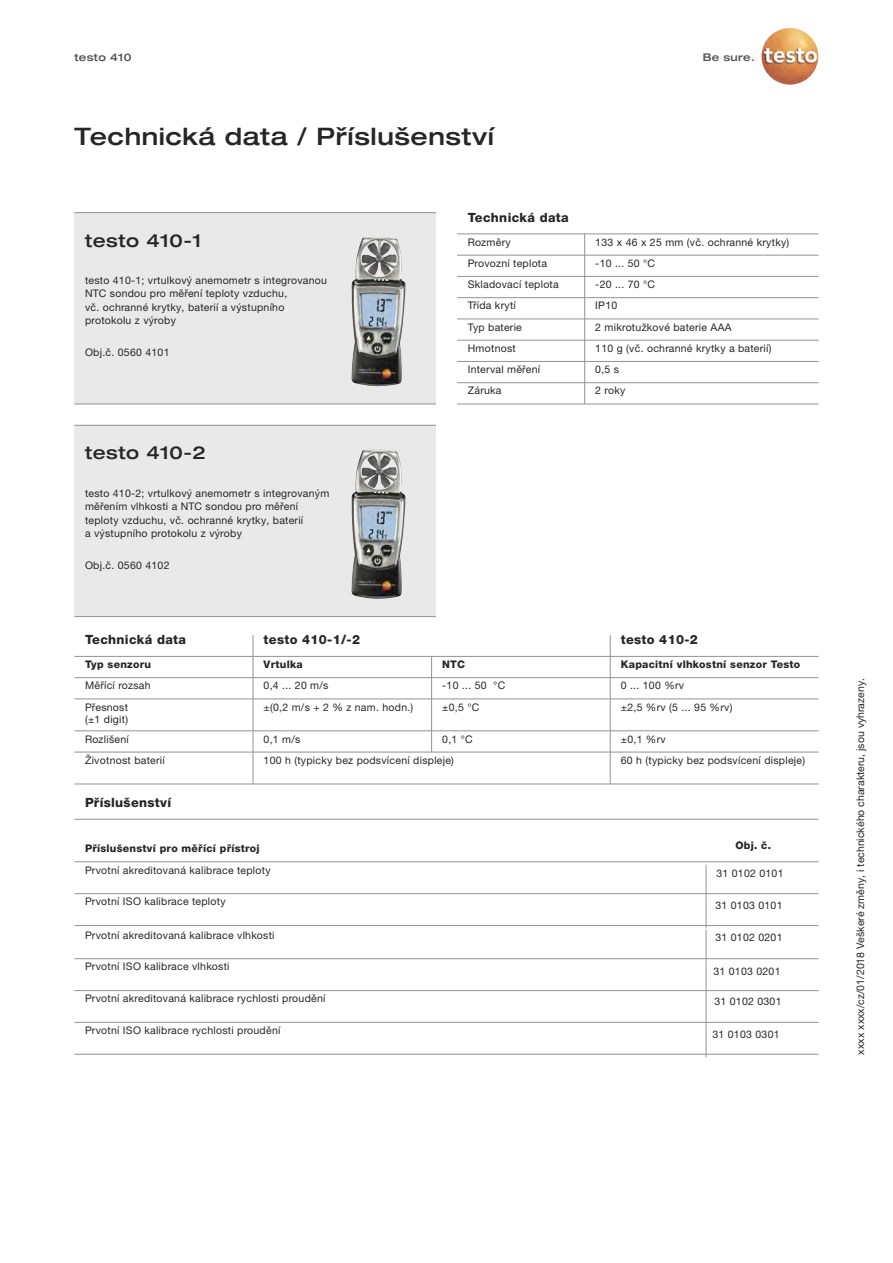
<style>
.page{position:relative;width:893px;height:1263px;background:#fff}
.page>*{position:absolute;margin:0;border:0;box-sizing:border-box;transform-origin:0 0}
.t1{font:500 expanded 24px "Helvetica Neue LT Com";letter-spacing:.025em;color:#272627}
.t2{font:500 expanded 18px "Helvetica Neue LT Com";letter-spacing:.025em;color:#272627}
.t3{font:800 12.75px "Helvetica Neue LTW1 G";letter-spacing:.025em;color:#272627}
.t4{font:10.5px/13.5px "Helvetica Neue LTW1 G";letter-spacing:.025em;color:#272627}
.t5{font:800 10.5px "Helvetica Neue LTW1 G";letter-spacing:.025em;color:#272627}
.t6{font:10.5px "Helvetica Neue LTW1 G";color:#272627}
.t7{font:500 expanded 10.5px "Helvetica Neue LT Com";letter-spacing:.025em;color:#525152}
</style>
<div class="page">
<div style="left:74px;top:213px;width:362px;height:191px;background:#e9e9e9"></div>
<div style="left:74px;top:425px;width:362px;height:192px;background:#e9e9e9"></div>
<hr style="left:74px;top:212px;width:362px;height:1px;background:#939393">
<hr style="left:74px;top:425px;width:362px;height:1px;background:#939393">
<hr style="left:74px;top:404px;width:362px;height:1px;background:#939393">
<hr style="left:74px;top:616px;width:362px;height:1px;background:#939393">
<img style="left:351px;top:237px;width:54px;height:149px">
<img style="left:351px;top:449px;width:54px;height:150px">
<img style="left:761px;top:28px;width:57px;height:57px">
<hr style="left:457px;top:233px;width:362px;height:1px;background:#939393">
<hr style="left:457px;top:255px;width:362px;height:1px;background:#939393">
<hr style="left:457px;top:276px;width:362px;height:1px;background:#939393">
<hr style="left:457px;top:297px;width:362px;height:1px;background:#939393">
<hr style="left:457px;top:319px;width:362px;height:1px;background:#939393">
<hr style="left:457px;top:340px;width:362px;height:1px;background:#939393">
<hr style="left:457px;top:361px;width:362px;height:1px;background:#939393">
<hr style="left:457px;top:382px;width:362px;height:1px;background:#939393">
<hr style="left:457px;top:404px;width:362px;height:1px;background:#939393">
<hr style="left:584px;top:234px;width:1px;height:170px;background:#939393">
<hr style="left:74px;top:819px;width:745px;height:1px;background:#939393">
<hr style="left:74px;top:861px;width:745px;height:1px;background:#939393">
<hr style="left:74px;top:893px;width:745px;height:1px;background:#939393">
<hr style="left:74px;top:925px;width:745px;height:1px;background:#939393">
<hr style="left:706px;top:865px;width:1px;height:32px;background:#939393">
<hr style="left:706px;top:897px;width:1px;height:31px;background:#939393">
<hr style="left:74px;top:656px;width:745px;height:1px;background:#939393">
<hr style="left:74px;top:677px;width:745px;height:1px;background:#939393">
<hr style="left:74px;top:698px;width:745px;height:1px;background:#939393">
<hr style="left:74px;top:730px;width:745px;height:1px;background:#939393">
<hr style="left:74px;top:752px;width:745px;height:1px;background:#939393">
<hr style="left:74px;top:783px;width:745px;height:1px;background:#939393">
<hr style="left:253px;top:635px;width:1px;height:149px;background:#939393">
<hr style="left:431px;top:656px;width:1px;height:96px;background:#939393">
<hr style="left:610px;top:635px;width:1px;height:149px;background:#939393">
<hr style="left:74px;top:958px;width:745px;height:1px;background:#939393">
<hr style="left:74px;top:990px;width:745px;height:1px;background:#939393">
<hr style="left:706px;top:930px;width:1px;height:32px;background:#939393">
<hr style="left:706px;top:962px;width:1px;height:31px;background:#939393">
<hr style="left:74px;top:1022px;width:745px;height:1px;background:#939393">
<hr style="left:74px;top:1054px;width:745px;height:1px;background:#939393">
<hr style="left:706px;top:993px;width:1px;height:32px;background:#939393">
<hr style="left:706px;top:1025px;width:1px;height:32px;background:#939393">
<p class="t7" style="left:74px;top:53px;width:59px">testo 410</p>
<h1 class="t1" style="left:74px;top:128px;width:421px">Technická data / Příslušenství</h1>
<p class="t7" style="left:703px;top:53px;width:54px">Be sure.</p>
<h2 class="t2" style="left:85px;top:234px;width:118px">testo 410-1</h2>
<p class="t4" style="left:85px;top:274px;width:244px">testo 410-1; vrtulkový anemometr s integrovanou NTC sondou pro měření teploty vzduchu,<br>vč. ochranné krytky, baterií a výstupního protokolu z výroby</p>
<p class="t4" style="left:85px;top:347px;width:86px">Obj.č. 0560 4101</p>
<h2 class="t2" style="left:85px;top:446px;width:122px">testo 410-2</h2>
<p class="t4" style="left:85px;top:487px;width:246px">testo 410-2; vrtulkový anemometr s integrovaným měřením vlhkosti a NTC sondou pro měření teploty vzduchu, vč. ochranné krytky, baterií<br>a výstupního protokolu z výroby</p>
<p class="t4" style="left:85px;top:559px;width:86px">Obj.č. 0560 4102</p>
<p class="t3" style="left:468px;top:213px;width:103px">Technická data</p>
<p class="t4" style="left:468px;top:236px;width:45px">Rozměry</p>
<p class="t4" style="left:595px;top:236px;width:195px">133 x 46 x 25 mm (vč. ochranné krytky)</p>
<p class="t4" style="left:468px;top:257px;width:81px">Provozní teplota</p>
<p class="t4" style="left:595px;top:257px;width:61px">-10 ... 50 °C</p>
<p class="t4" style="left:468px;top:279px;width:93px">Skladovací teplota</p>
<p class="t4" style="left:595px;top:279px;width:61px">-20 ... 70 °C</p>
<p class="t4" style="left:468px;top:300px;width:50px">Třída krytí</p>
<p class="t4" style="left:595px;top:300px;width:23px">IP10</p>
<p class="t4" style="left:468px;top:321px;width:56px">Typ baterie</p>
<p class="t4" style="left:595px;top:321px;width:138px">2 mikrotužkové baterie AAA</p>
<p class="t4" style="left:468px;top:342px;width:50px">Hmotnost</p>
<p class="t4" style="left:595px;top:342px;width:178px">110 g (vč. ochranné krytky a baterií)</p>
<p class="t4" style="left:468px;top:364px;width:74px">Interval měření</p>
<p class="t4" style="left:595px;top:364px;width:25px">0,5 s</p>
<p class="t4" style="left:468px;top:385px;width:35px">Záruka</p>
<p class="t4" style="left:595px;top:385px;width:32px">2 roky</p>
<p class="t3" style="left:85px;top:635px;width:103px">Technická data</p>
<p class="t3" style="left:264px;top:635px;width:98px">testo 410-1/-2</p>
<p class="t3" style="left:621px;top:635px;width:79px">testo 410-2</p>
<p class="t5" style="left:85px;top:661px;width:68px">Typ senzoru</p>
<p class="t5" style="left:264px;top:661px;width:41px">Vrtulka</p>
<p class="t4" style="left:85px;top:680px;width:67px">Měřící rozsah</p>
<p class="t4" style="left:264px;top:680px;width:66px">0,4 ... 20 m/s</p>
<p class="t4" style="left:85px;top:702px;width:45px;line-height:12px">Přesnost (±1 digit)</p>
<p class="t4" style="left:264px;top:701px;width:151px">±(0,2 m/s + 2 % z nam. hodn.)</p>
<p class="t4" style="left:85px;top:733px;width:45px">Rozlišení</p>
<p class="t4" style="left:264px;top:733px;width:38px">0,1 m/s</p>
<p class="t5" style="left:442px;top:661px;width:24px">NTC</p>
<p class="t4" style="left:442px;top:676px;width:65px;line-height:21.3px">-10 ... 50 °C ±0,5 °C</p>
<p class="t4" style="left:442px;top:733px;width:32px">0,1 °C</p>
<p class="t5" style="left:621px;top:661px;width:181px">Kapacitní vlhkostní senzor Testo</p>
<p class="t4" style="left:621px;top:676px;width:113px;line-height:21.3px">0 ... 100 %rv<br>±2,5 %rv (5 ... 95 %rv)</p>
<p class="t4" style="left:621px;top:733px;width:46px">±0,1 %rv</p>
<p class="t4" style="left:85px;top:754px;width:81px">Životnost baterií</p>
<p class="t4" style="left:264px;top:754px;width:192px">100 h (typicky bez podsvícení displeje)</p>
<p class="t4" style="left:621px;top:754px;width:186px">60 h (typicky bez podsvícení displeje)</p>
<p class="t3" style="left:85px;top:798px;width:88px">Příslušenství</p>
<p class="t5" style="left:85px;top:845px;width:176px">Příslušenství pro měřící přístroj</p>
<p class="t5" style="left:735px;top:842px;width:37px">Obj. č.</p>
<p class="t4" style="left:716px;top:868px;width:69px">31 0102 0101</p>
<p class="t4" style="left:715px;top:900px;width:69px">31 0103 0101</p>
<p class="t4" style="left:85px;top:864px;width:187px">Prvotní akreditovaná kalibrace teploty</p>
<p class="t4" style="left:85px;top:896px;width:142px">Prvotní ISO kalibrace teploty</p>
<p class="t4" style="left:85px;top:929px;width:191px">Prvotní akreditovaná kalibrace vlhkosti</p>
<p class="t4" style="left:85px;top:961px;width:146px">Prvotní ISO kalibrace vlhkosti</p>
<p class="t4" style="left:85px;top:993px;width:242px">Prvotní akreditovaná kalibrace rychlosti proudění</p>
<p class="t4" style="left:85px;top:1025px;width:197px">Prvotní ISO kalibrace rychlosti proudění</p>
<p class="t4" style="left:715px;top:931px;width:69px">31 0102 0201</p>
<p class="t4" style="left:713px;top:966px;width:69px">31 0103 0201</p>
<p class="t4" style="left:714px;top:996px;width:69px">31 0102 0301</p>
<p class="t4" style="left:712px;top:1028px;width:69px">31 0103 0301</p>
<p class="t6" style="left:857px;top:1054px;width:378px;rotate:-90deg">xxxx xxxx/cz/01/2018 Veškeré změny, i technického charakteru, jsou vyhrazeny.</p>
</div>
